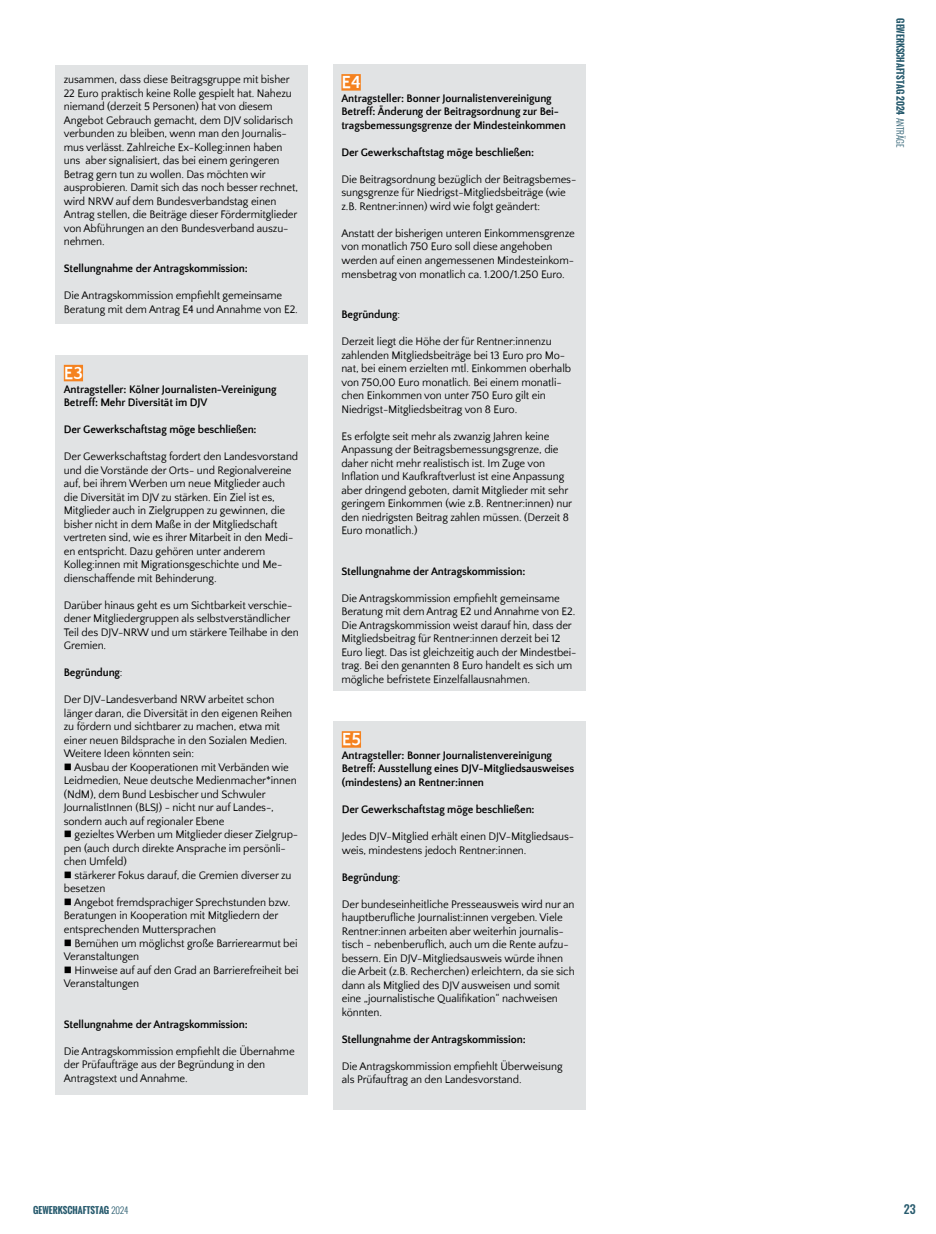
<style>
.page{position:relative;width:936px;height:1234px;background:#fff}
.page>*{position:absolute;margin:0;border:0;box-sizing:border-box;transform-origin:0 0}
.t1{font:700 18px "Quattrocento Sans";color:#fff}
.t2{font:500 12px "Oswald";color:#285b6e}
.t3{font:11.25px/13.5px "Quattrocento Sans";letter-spacing:-.01em;color:#000}
.t4{font:700 11.25px/13.5px "Quattrocento Sans";letter-spacing:-.01em;color:#000}
.t5{font:700 9px "Oswald";color:#285b6e}
.s1{font-weight:400}
.s2{font-weight:300}
</style>
<div class="page">
<div style="left:55px;top:355px;width:253px;height:739px;background:#e1e3e4"></div>
<div style="left:64px;top:365px;width:19px;height:16px;background:#f5821f"></div>
<div style="left:333px;top:65px;width:252px;height:626px;background:#e1e3e4"></div>
<div style="left:341px;top:74px;width:20px;height:17px;background:#f5821f"></div>
<div style="left:333px;top:721px;width:252px;height:388px;background:#e1e3e4"></div>
<div style="left:342px;top:731px;width:19px;height:16px;background:#f5821f"></div>
<div style="left:55px;top:65px;width:253px;height:258px;background:#e1e3e4"></div>
<p class="t3" style="left:64px;top:73px;width:236px">zusammen, dass diese Beitragsgruppe mit bisher 22 Euro praktisch keine Rolle gespielt hat. Nahezu niemand (derzeit 5 Personen) hat von diesem Angebot Gebrauch gemacht, dem DJV solidarisch verbunden zu bleiben, wenn man den Journalis&shy;mus verlässt. Zahlreiche Ex-Kolleg:innen haben uns aber signalisiert, das bei einem geringeren Betrag gern tun zu wollen. Das möchten wir ausprobieren. Damit sich das noch besser rechnet, wird NRW auf dem Bundesverbandstag einen Antrag stellen, die Beiträge dieser Fördermitglieder von Abführungen an den Bundesverband auszu&shy;nehmen.</p>
<p class="t4" style="left:64px;top:262px;width:185px">Stellungnahme der Antragskommission:</p>
<p class="t3" style="left:64px;top:289px;width:235px">Die Antragskommission empfiehlt gemeinsame<br>Beratung mit dem Antrag E4 und Annahme von E2.</p>
<h1 class="t1" style="left:64px;top:364px;width:21px">E3</h1>
<p class="t4" style="left:64px;top:382px;width:214px">Antragsteller: Kölner Journalisten-Vereinigung<br>Betreff: Mehr Diversität im DJV</p>
<p class="t4" style="left:64px;top:423px;width:194px">Der Gewerkschaftstag möge beschließen:</p>
<p class="t3" style="left:64px;top:450px;width:236px">Der Gewerkschaftstag fordert den Landesvorstand und die Vorstände der Orts- und Regionalvereine auf, bei ihrem Werben um neue Mitglieder auch die Diversität im DJV zu stärken. Ein Ziel ist es, Mitglieder auch in Zielgruppen zu gewinnen, die bisher nicht in dem Maße in der Mitgliedschaft vertreten sind, wie es ihrer Mitarbeit in den Medi&shy;en entspricht. Dazu gehören unter anderem Kolleg:innen mit Migrationsgeschichte und Me&shy;dienschaffende mit Behinderung.</p>
<p class="t3" style="left:64px;top:598px;width:236px">Darüber hinaus geht es um Sichtbarkeit verschie&shy;dener Mitgliedergruppen als selbstverständlicher Teil des DJV-NRW und um stärkere Teilhabe in den Gremien.</p>
<p class="t4" style="left:64px;top:666px;width:60px">Begründung<span class="s1">:</span></p>
<p class="t3" style="left:64px;top:693px;width:230px">Der DJV-Landesverband NRW arbeitet schon länger daran, die Diversität in den eigenen Reihen zu fördern und sichtbarer zu machen, etwa mit einer neuen Bildsprache in den Sozialen Medien.<br>Weitere Ideen könnten sein:</p>
<p class="t3" style="left:64px;top:760px;width:234px">■ Ausbau der Kooperationen mit Verbänden wie Leidmedien, Neue deutsche Medienmacher*innen (NdM), dem Bund Lesbischer und Schwuler JournalistInnen (BLSJ) - nicht nur auf Landes-, sondern auch auf regionaler Ebene</p>
<p class="t3" style="left:64px;top:828px;width:236px">■ gezieltes Werben um Mitglieder dieser Zielgrup&shy;pen (auch durch direkte Ansprache im persönli&shy;chen Umfeld)</p>
<p class="t3" style="left:64px;top:868px;width:229px">■ stärkerer Fokus darauf, die Gremien diverser zu besetzen</p>
<p class="t3" style="left:64px;top:895px;width:228px">■ Angebot fremdsprachiger Sprechstunden bzw.<br>Beratungen in Kooperation mit Mitgliedern der entsprechenden Muttersprachen</p>
<p class="t3" style="left:64px;top:936px;width:235px">■ Bemühen um möglichst große Barrierearmut bei<br>Veranstaltungen</p>
<p class="t3" style="left:64px;top:963px;width:236px">■ Hinweise auf auf den Grad an Barrierefreiheit bei<br>Veranstaltungen</p>
<p class="t4" style="left:64px;top:1017px;width:185px">Stellungnahme der Antragskommission:</p>
<p class="t3" style="left:64px;top:1044px;width:232px">Die Antragskommission empfiehlt die Übernahme der Prüfaufträge aus der Begründung in den<br>Antragstext und Annahme.</p>
<h1 class="t1" style="left:341px;top:73px;width:21px">E4</h1>
<p class="t4" style="left:341px;top:92px;width:226px">Antragsteller: Bonner Journalistenvereinigung<br>Betreff: Änderung der Beitragsordnung zur Bei&shy;tragsbemessungsgrenze der Mindesteinkommen</p>
<p class="t4" style="left:341px;top:146px;width:194px">Der Gewerkschaftstag möge beschließen:</p>
<p class="t3" style="left:341px;top:173px;width:236px">Die Beitragsordnung bezüglich der Beitragsbemes&shy;sungsgrenze für Niedrigst-Mitgliedsbeiträge (wie z.B. Rentner:innen) wird wie folgt geändert:</p>
<p class="t3" style="left:341px;top:227px;width:235px">Anstatt der bisherigen unteren Einkommensgrenze von monatlich 750 Euro soll diese angehoben werden auf einen angemessenen Mindesteinkom&shy;mensbetrag von monatlich ca. 1.200/1.250 Euro.</p>
<p class="t4" style="left:341px;top:308px;width:60px">Begründung<span class="s1">:</span></p>
<p class="t3" style="left:341px;top:335px;width:231px">Derzeit liegt die Höhe der für Rentner:innenzu zahlenden Mitgliedsbeiträge bei 13 Euro pro Mo&shy;nat, bei einem erzielten mtl. Einkommen oberhalb von 750,00 Euro monatlich. Bei einem monatli&shy;chen Einkommen von unter 750 Euro gilt ein Niedrigst-Mitgliedsbeitrag von 8 Euro.</p>
<p class="t3" style="left:341px;top:429px;width:232px">Es erfolgte seit mehr als zwanzig Jahren keine Anpassung der Beitragsbemessungsgrenze, die daher nicht mehr realistisch ist. Im Zuge von Inflation und Kaufkraftverlust ist eine Anpassung aber dringend geboten, damit Mitglieder mit sehr geringem Einkommen (wie z.B. Rentner:innen) nur den niedrigsten Beitrag zahlen müssen. (Derzeit 8<br>Euro monatlich.)</p>
<p class="t4" style="left:341px;top:564px;width:185px">Stellungnahme der Antragskommission:</p>
<p class="t3" style="left:341px;top:591px;width:237px">Die Antragskommission empfiehlt gemeinsame Beratung mit dem Antrag E2 und Annahme von E2.<br>Die Antragskommission weist darauf hin, dass der Mitgliedsbeitrag für Rentner:innen derzeit bei 12<br>Euro liegt. Das ist gleichzeitig auch der Mindestbei&shy;trag. Bei den genannten 8 Euro handelt es sich um mögliche befristete Einzelfallausnahmen.</p>
<h1 class="t1" style="left:342px;top:730px;width:21px">E5</h1>
<p class="t4" style="left:342px;top:748px;width:234px">Antragsteller: Bonner Journalistenvereinigung<br>Betreff: Ausstellung eines DJV-Mitgliedsausweises (mindestens) an Rentner:innen</p>
<p class="t4" style="left:342px;top:802px;width:194px">Der Gewerkschaftstag möge beschließen:</p>
<p class="t3" style="left:342px;top:829px;width:234px">Jedes DJV-Mitglied erhält einen DJV-Mitgliedsaus&shy;weis, mindestens jedoch Rentner:innen.</p>
<p class="t4" style="left:342px;top:870px;width:60px">Begründung<span class="s1">:</span></p>
<p class="t3" style="left:342px;top:897px;width:234px">Der bundeseinheitliche Presseausweis wird nur an hauptberufliche Journalist:innen vergeben. Viele Rentner:innen arbeiten aber weiterhin journalis&shy;tisch - nebenberuflich, auch um die Rente aufzu&shy;bessern. Ein DJV-Mitgliedsausweis würde ihnen die Arbeit (z.B. Recherchen) erleichtern, da sie sich dann als Mitglied des DJV ausweisen und somit eine „journalistische Qualifikation“ nachweisen könnten.</p>
<p class="t4" style="left:342px;top:1032px;width:185px">Stellungnahme der Antragskommission:</p>
<p class="t3" style="left:342px;top:1059px;width:222px">Die Antragskommission empfiehlt Überweisung als Prüfauftrag an den Landesvorstand.</p>
<p class="t5" style="left:33px;top:1202px;width:96px">GEWERKSCHAFTSTAG <span class="s2">2024</span></p>
<p class="t5" style="left:907px;top:18px;width:130px;rotate:90deg">GEWERKSCHAFTSTAG 2024 <span class="s2">ANTRÄGE</span></p>
<p class="t2" style="left:903px;top:1198px;width:13px">23</p>
</div>
